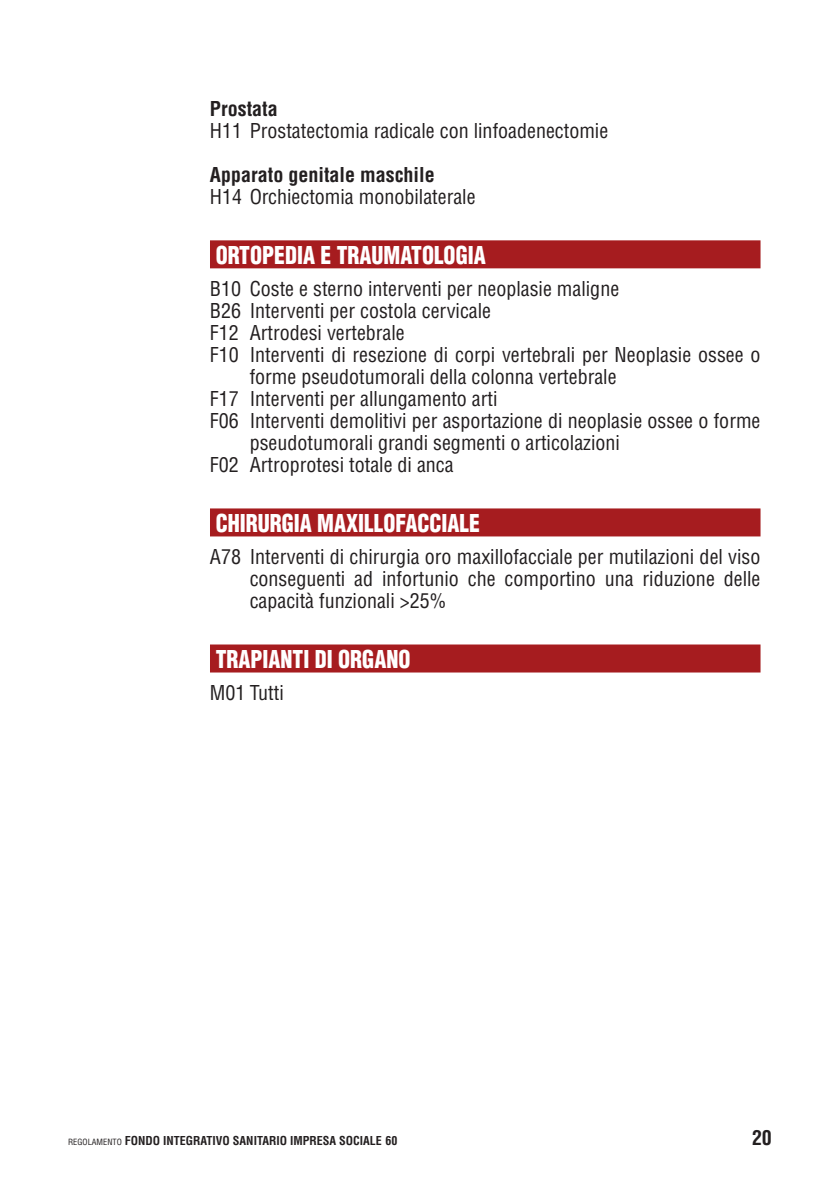
<style>
.page{position:relative;width:840px;height:1191px;background:#fff}
.page>*{position:absolute;margin:0;border:0;box-sizing:border-box;transform-origin:0 0}
.AREE{font:900 condensed 24px "Helvetica LT Std";color:#fff;scale:.9 1}
.TESTO_con_rientri{font:condensed 20px/22px "Helvetica LT Std";color:#231f20}
.TESTO_con_rientri-2{font:700 condensed 20px "Helvetica LT Std";color:#231f20}
.t1{font:700 condensed 12px "Helvetica LT Std";color:#231f20}
.s1{font-weight:400;font-size:8.4px}
</style>
<div class="page">
<div style="left:210px;top:240px;width:550px;height:28px;background:#a61c1f"></div>
<div style="left:210px;top:508px;width:550px;height:28px;background:#a61c1f"></div>
<div style="left:210px;top:644px;width:550px;height:28px;background:#a61c1f"></div>
<p class="TESTO_con_rientri-2" style="left:210px;top:96px;width:69px">Prostata</p>
<p class="TESTO_con_rientri" style="left:210px;top:119px;width:399px">H11 Prostatectomia radicale con linfoadenectomie</p>
<p class="TESTO_con_rientri-2" style="left:210px;top:162px;width:226px">Apparato genitale maschile</p>
<p class="TESTO_con_rientri" style="left:210px;top:185px;width:267px">H14 Orchiectomia monobilaterale</p>
<p class="AREE" style="left:215px;top:240px;width:301px">ORTOPEDIA E TRAUMATOLOGIA</p>
<p class="TESTO_con_rientri" style="left:210px;top:277px;width:410px">B10 Coste e sterno interventi per neoplasie maligne</p>
<p class="TESTO_con_rientri" style="left:210px;top:299px;width:282px">B26 Interventi per costola cervicale</p>
<p class="TESTO_con_rientri" style="left:210px;top:321px;width:196px">F12 Artrodesi vertebrale</p>
<p class="TESTO_con_rientri" style="left:249px;top:343px;width:512px;text-indent:-40px">F10 Interventi di resezione di corpi vertebrali per Neoplasie ossee o forme pseudotumorali della colonna vertebrale</p>
<p class="TESTO_con_rientri" style="left:210px;top:387px;width:289px">F17 Interventi per allungamento arti</p>
<p class="TESTO_con_rientri" style="left:249px;top:409px;width:512px;text-indent:-40px">F06 Interventi demolitivi per asportazione di neoplasie ossee o forme pseudotumorali grandi segmenti o articolazioni</p>
<p class="TESTO_con_rientri" style="left:210px;top:453px;width:245px">F02 Artroprotesi totale di anca</p>
<p class="AREE" style="left:215px;top:508px;width:295px">CHIRURGIA MAXILLOFACCIALE</p>
<p class="TESTO_con_rientri" style="left:249px;top:545px;width:512px;text-align:justify;text-indent:-40px">A78 Interventi di chirurgia oro maxillofacciale per mutilazioni del viso conseguenti ad infortunio che comportino una riduzione delle capacità funzionali &gt;25%</p>
<p class="AREE" style="left:215px;top:644px;width:218px">TRAPIANTI DI ORGANO</p>
<p class="TESTO_con_rientri" style="left:210px;top:681px;width:75px">M01 Tutti</p>
<p class="t1" style="left:68px;top:1132px;width:331px"><span class="s1">REGOLAMENTO</span> FONDO INTEGRATIVO SANITARIO IMPRESA SOCIALE 60</p>
<p class="TESTO_con_rientri-2" style="left:751px;top:1125px;width:21px">20</p>
</div>
